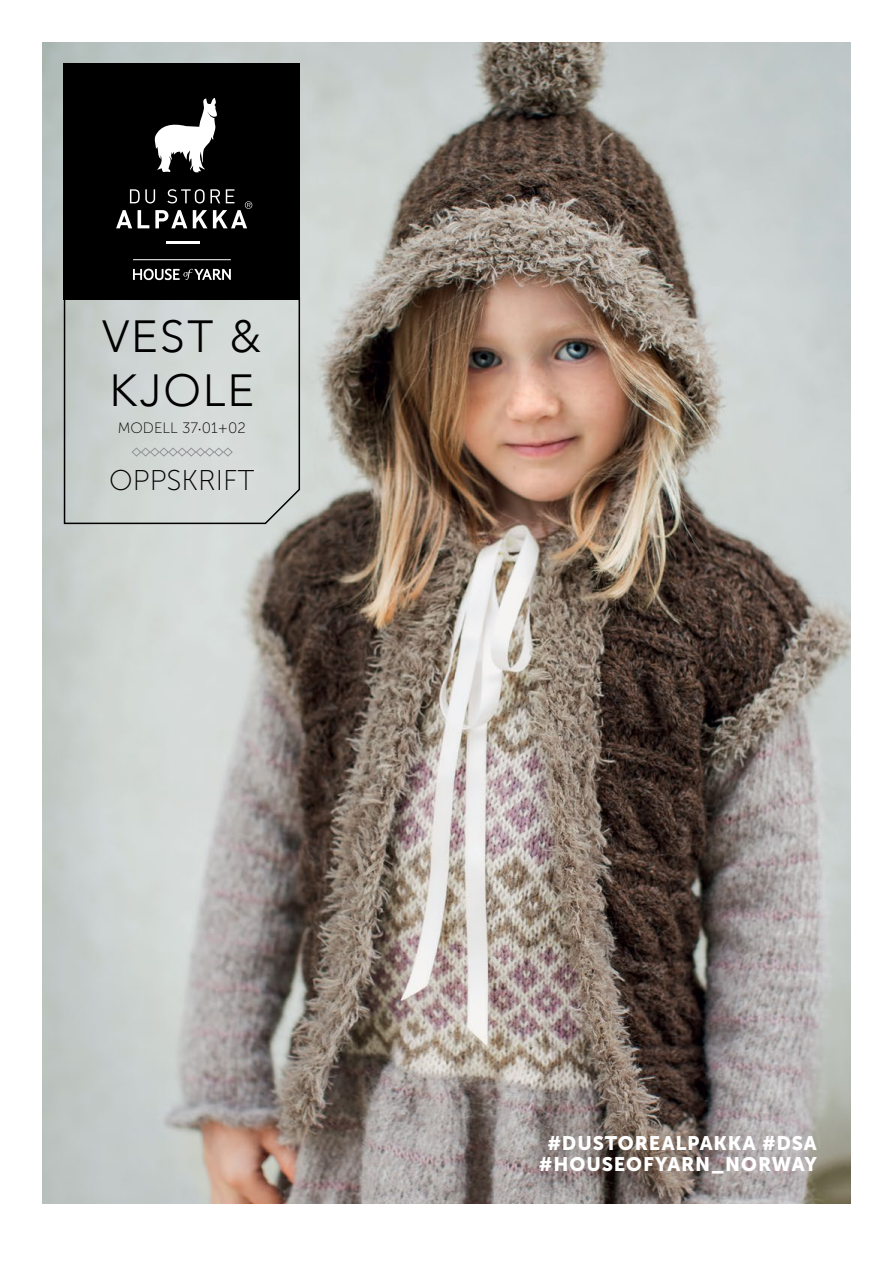
<style>
.page{position:relative;width:893px;height:1263px;background:#fff}
.page>*{position:absolute;margin:0;border:0;box-sizing:border-box;transform-origin:0 0}
.t1{font:300 45px/54px "Avenir";letter-spacing:.045em;color:#000}
.Ulltyper{font:28.5px "Museo Sans 100";color:#000}
.t2{font:19.5px/21px "Museo Sans 900";letter-spacing:.045em;color:#fff;text-align:center}
.Ulltyper-2{font:15px "Museo Sans 100";color:#000}
.s1{font-family:"Bodoni Svty Two ITCTT"}
</style>
<div class="page">
<img style="left:43px;top:43px;width:807px;height:1160px">
<svg style="left:63px;top:297px;width:238px;height:228px;background:#ccd1cf"></svg>
<div style="left:64px;top:64px;width:236px;height:236px;background:#000"></div>
<hr style="left:166px;top:241px;width:34px;height:2px;background:#fff">
<svg style="left:154px;top:98px;width:63px;height:75px"></svg>
<svg style="left:116px;top:189px;width:136px;height:39px"></svg>
<hr style="left:133px;top:259px;width:98px;height:1px;background:#fff">
<svg style="left:133px;top:269px;width:98px;height:11px"></svg>
<svg style="left:131px;top:447px;width:102px;height:10px"></svg>
<p class="t1" style="left:102px;top:310px;width:160px">VEST &amp;<br>KJOLE</p>
<p class="Ulltyper-2" style="left:118px;top:420px;width:130px">MODELL 37<span class="s1">∙</span>01+02</p>
<p class="Ulltyper" style="left:109px;top:465px;width:147px">OPPSKRIFT</p>
<p class="t2" style="left:539px;top:1132px;width:279px">#DUSTOREALPAKKA #DSA #HOUSEOFYARN_NORWAY</p>
</div>
